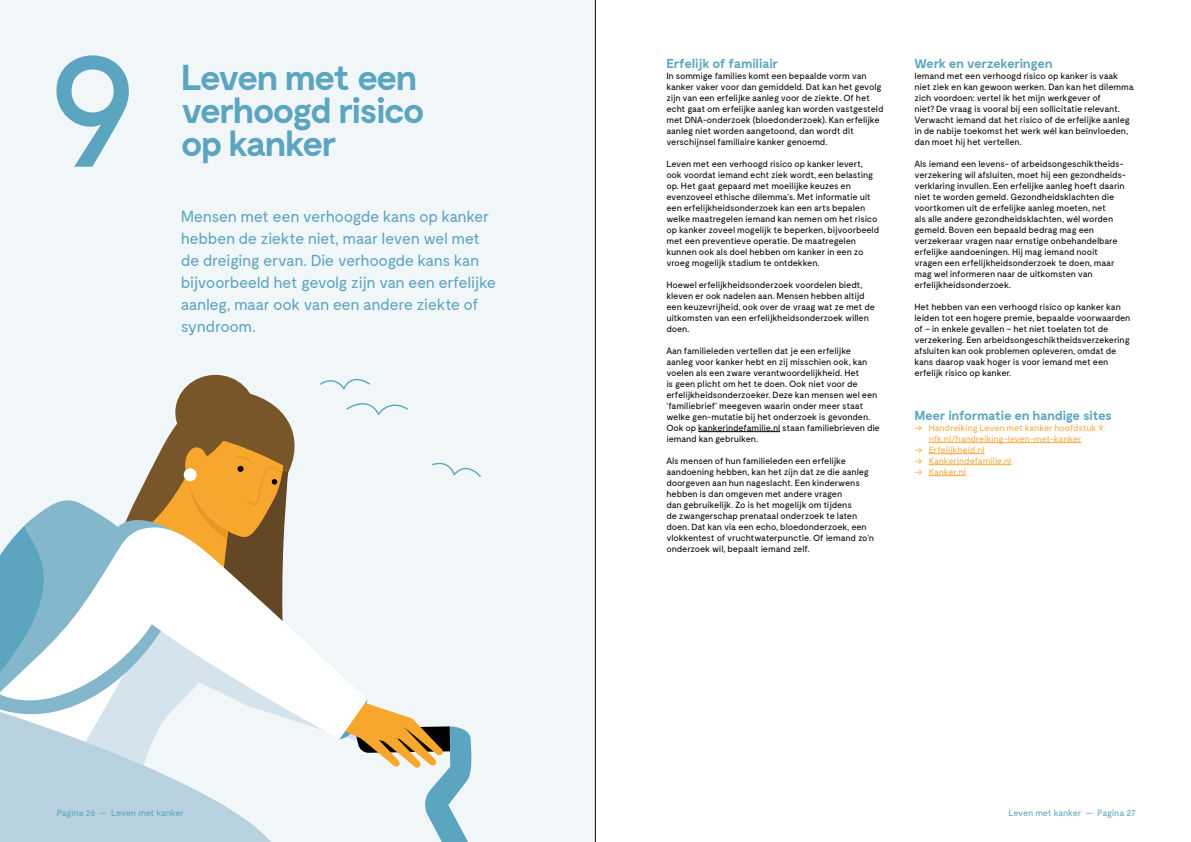
<style>
.page{position:relative;width:1191px;height:842px;background:#fff}
.page>*{position:absolute;margin:0;border:0;box-sizing:border-box;transform-origin:0 0}
.t1{font:172.3px "Moderat";color:#5ca5c0}
.t2{font:700 36px/33px "Moderat";letter-spacing:-.06em;color:#5ca5c0}
.t3{font:16px/22px "Moderat";letter-spacing:-.03em;color:#5ca5c0}
.t4{font:700 13px "Moderat";letter-spacing:-.03em;color:#5ca5c0}
.t5{font:9px/11px "Moderat";letter-spacing:-.015em;color:#000}
.t6{font:9px "Moderat";letter-spacing:-.015em;color:#f7a941}
.t7{font:9px "Moderat";letter-spacing:-.03em;color:#5ca5c0}
</style>
<div class="page">
<div style="left:0;top:0;width:595px;height:842px;background:#f1f6f9"></div>
<div style="left:175px;top:375px;width:80px;height:75px;background:#785629;border-radius:50%"></div>
<svg style="left:295px;top:633px;width:71px;height:98px;fill:#fff"></svg>
<svg style="left:320px;top:378px;width:88px;height:38px"></svg>
<svg style="left:432px;top:462px;width:49px;height:15px"></svg>
<svg style="left:0;top:395px;width:295px;height:303px"></svg>
<svg style="left:0;top:698px;width:303px;height:144px"></svg>
<svg style="left:326px;top:699px;width:146px;height:143px"></svg>
<hr style="left:698px;top:431px;width:82px;height:1px;background:#000">
<hr style="left:928px;top:442px;width:153px;height:1px;background:#f7a941">
<hr style="left:928px;top:453px;width:56px;height:1px;background:#f7a941">
<hr style="left:928px;top:464px;width:83px;height:1px;background:#f7a941">
<hr style="left:928px;top:475px;width:38px;height:1px;background:#f7a941">
<hr style="left:595px;top:0;width:1px;height:842px;background:#000">
<h1 class="t1" style="left:46px;top:10px;width:93px">9</h1>
<h2 class="t2" style="left:181px;top:62px;width:246px">Leven met een verhoogd risico op kanker</h2>
<h3 class="t3" style="left:181px;top:206px;width:317px">Mensen met een verhoogde kans op kanker hebben de ziekte niet, maar leven wel met de dreiging ervan. Die verhoogde kans kan bijvoorbeeld het gevolg zijn van een erfelijke aanleg, maar ook van een andere ziekte of syndroom.</h3>
<h3 class="t4" style="left:666px;top:56px;width:113px">Erfelijk of familiair</h3>
<p class="t5" style="left:666px;top:70px;width:219px">In sommige families komt een bepaalde vorm van kanker vaker voor dan gemiddeld. Dat kan het gevolg zijn van een erfelijke aanleg voor de ziekte. Of het echt gaat om erfelijke aanleg kan worden vastgesteld met DNA-onderzoek (bloedonderzoek). Kan erfelijke aanleg niet worden aangetoond, dan wordt dit verschijnsel familiaire kanker genoemd.</p>
<p class="t5" style="left:666px;top:158px;width:214px">Leven met een verhoogd risico op kanker levert, ook voordat iemand echt ziek wordt, een belasting op. Het gaat gepaard met moeilijke keuzes en evenzoveel ethische dilemma’s. Met informatie uit een erfelijkheidsonderzoek kan een arts bepalen welke maatregelen iemand kan nemen om het risico op kanker zoveel mogelijk te beperken, bijvoorbeeld met een preventieve operatie. De maatregelen kunnen ook als doel hebben om kanker in een zo vroeg mogelijk stadium te ontdekken.</p>
<p class="t5" style="left:666px;top:279px;width:210px">Hoewel erfelijkheidsonderzoek voordelen biedt, kleven er ook nadelen aan. Mensen hebben altijd een keuzevrijheid, ook over de vraag wat ze met de uitkomsten van een erfelijkheidsonderzoek willen doen.</p>
<p class="t5" style="left:666px;top:345px;width:215px">Aan familieleden vertellen dat je een erfelijke aanleg voor kanker hebt en zij misschien ook, kan voelen als een zware verantwoordelijkheid. Het<br>is geen plicht om het te doen. Ook niet voor de erfelijkheidsonderzoeker. Deze kan mensen wel een ‘familiebrief’ meegeven waarin onder meer staat welke gen-mutatie bij het onderzoek is gevonden.<br>Ook op kankerindefamilie.nl staan familiebrieven die iemand kan gebruiken.</p>
<p class="t5" style="left:666px;top:455px;width:209px">Als mensen of hun familieleden een erfelijke aandoening hebben, kan het zijn dat ze die aanleg doorgeven aan hun nageslacht. Een kinderwens hebben is dan omgeven met andere vragen<br>dan gebruikelijk. Zo is het mogelijk om tijdens<br>de zwangerschap prenataal onderzoek te laten doen. Dat kan via een echo, bloedonderzoek, een vlokkentest of vruchtwaterpunctie. Of iemand zo’n onderzoek wil, bepaalt iemand zelf.</p>
<h3 class="t4" style="left:914px;top:56px;width:140px">Werk en verzekeringen</h3>
<p class="t5" style="left:914px;top:70px;width:221px">Iemand met een verhoogd risico op kanker is vaak niet ziek en kan gewoon werken. Dan kan het dilemma zich voordoen: vertel ik het mijn werkgever of<br>niet? De vraag is vooral bij een sollicitatie relevant.<br>Verwacht iemand dat het risico of de erfelijke aanleg in de nabije toekomst het werk wél kan beïnvloeden, dan moet hij het vertellen.</p>
<p class="t5" style="left:914px;top:158px;width:212px">Als iemand een levens- of arbeidsongeschiktheids&shy;verzekering wil afsluiten, moet hij een gezondheids&shy;verklaring invullen. Een erfelijke aanleg hoeft daarin niet te worden gemeld. Gezondheidsklachten die voortkomen uit de erfelijke aanleg moeten, net<br>als alle andere gezondheidsklachten, wél worden gemeld. Boven een bepaald bedrag mag een verzekeraar vragen naar ernstige onbehandelbare erfelijke aandoeningen. Hij mag iemand nooit vragen een erfelijkheidsonderzoek te doen, maar mag wel informeren naar de uitkomsten van erfelijkheidsonderzoek.</p>
<p class="t5" style="left:914px;top:301px;width:217px">Het hebben van een verhoogd risico op kanker kan leiden tot een hogere premie, bepaalde voorwaarden of – in enkele gevallen – het niet toelaten tot de verzekering. Een arbeidsongeschiktheidsverzekering afsluiten kan ook problemen opleveren, omdat de kans daarop vaak hoger is voor iemand met een erfelijk risico op kanker.</p>
<h3 class="t4" style="left:914px;top:408px;width:199px">Meer informatie en handige sites</h3>
<p class="t6" style="left:914px;top:423px;width:192px">-&gt; Handreiking Leven met kanker hoofdstuk 9:</p>
<p class="t6" style="left:928px;top:434px;width:154px">nfk.nl/handreiking-leven-met-kanker</p>
<p class="t6" style="left:914px;top:445px;width:72px">-&gt; Erfelijkheid.nl</p>
<p class="t6" style="left:914px;top:456px;width:98px">-&gt; Kankerindefamilie.nl</p>
<p class="t6" style="left:914px;top:467px;width:53px">-&gt; Kanker.nl</p>
<p class="t7" style="left:57px;top:808px;width:129px">Pagina 26 — Leven met kanker</p>
<p class="t7" style="left:1008px;top:808px;width:129px">Leven met kanker — Pagina 27</p>
</div>
